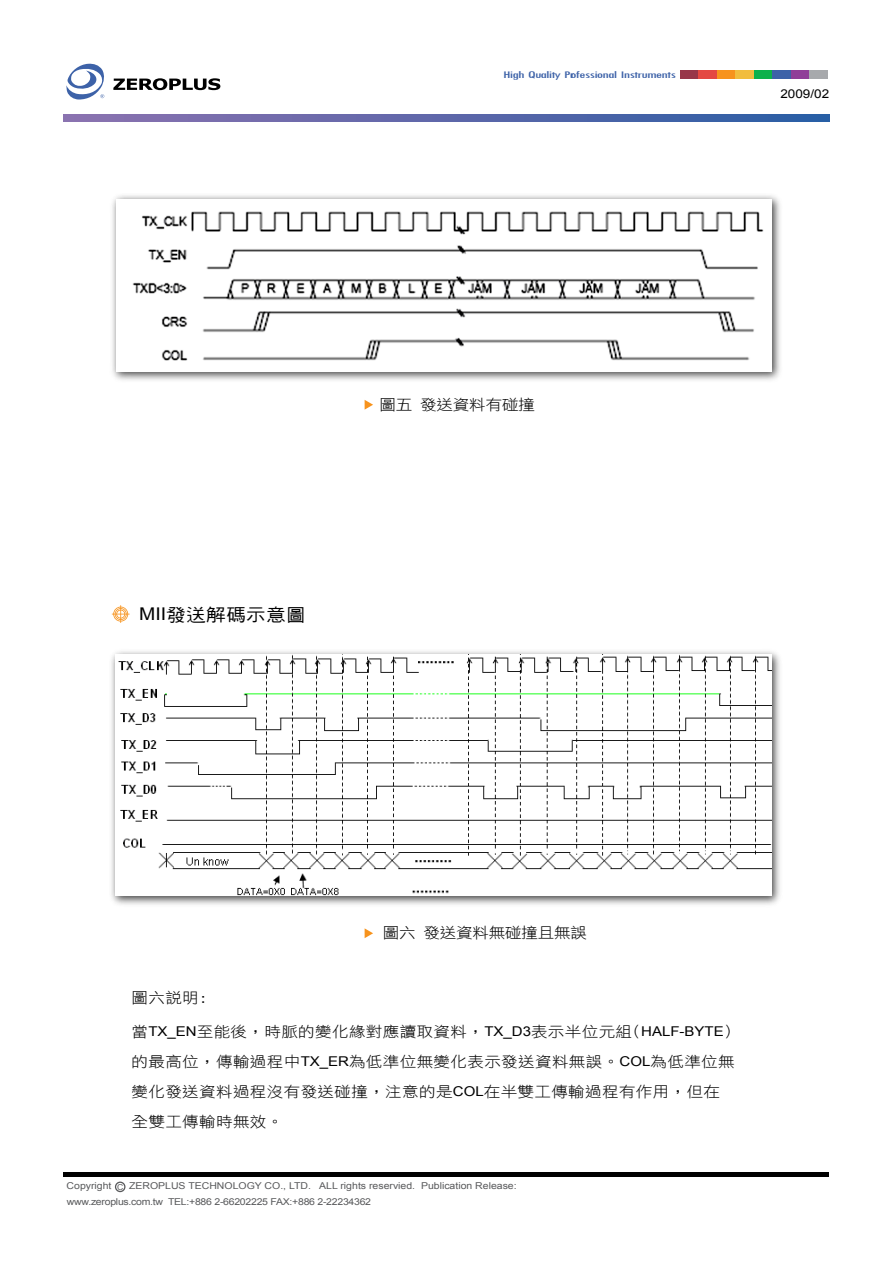
<style>
.page{position:relative;width:893px;height:1263px;background:#fff}
.page>*{position:absolute;margin:0;border:0;box-sizing:border-box;transform-origin:0 0}
.t1{font:17.55px "DF Hei Md HK BF";letter-spacing:.025em;color:#000;scale:1.11 1}
.t2{font:14.85px/30px "DF Hei Lt HK BF";letter-spacing:.025em;color:#000;scale:1.11 1}
.t3{font:14.85px "DF Hei Lt HK BF";letter-spacing:-.01em;color:#000;scale:1.11 1}
.t4{font:12.15px "Arial";color:#000;scale:1.11 1}
.t5{font:condensed 10.5px "Tw Cen";letter-spacing:-.045em;color:#3d62a8;scale:1.69 1}
.t6{font:9.45px "Arial";color:#58595b;scale:1.11 1}
.t7{font:9.45px "Arial";letter-spacing:-.025em;color:#58595b;scale:1.11 1}
.t8{font:8.25px "Arial";color:#58595b;scale:1.05 1}
.s1{font-family:"Arial"}
.s2{font-family:"Arial";font-size:13.5px}
</style>
<div class="page">
<hr style="left:64px;top:1172px;width:765px;height:4px;background:#000">
<div style="left:115px;top:1181px;width:10px;height:11px;border:1px solid #58595b;border-radius:50%"></div>
<svg style="left:113px;top:78px;width:107px;height:12px"></svg>
<svg style="left:66px;top:63px;width:39px;height:37px"></svg>
<svg style="left:64px;top:115px;width:765px;height:7px;background:#5c67a9"></svg>
<div style="left:680px;top:71px;width:19px;height:8px;background:#983649"></div>
<div style="left:699px;top:71px;width:18px;height:8px;background:#e44842"></div>
<div style="left:717px;top:71px;width:18px;height:8px;background:#f7931d"></div>
<div style="left:735px;top:71px;width:19px;height:8px;background:#f1bd3e"></div>
<div style="left:754px;top:71px;width:18px;height:8px;background:#0db14b"></div>
<div style="left:772px;top:71px;width:19px;height:8px;background:#3d62a8"></div>
<div style="left:791px;top:71px;width:18px;height:8px;background:#903f98"></div>
<div style="left:809px;top:71px;width:19px;height:8px;background:#a7a9ac"></div>
<div style="left:109px;top:193px;width:674px;height:190px;background:#000;opacity:.75"></div>
<img style="left:116px;top:200px;width:656px;height:171px">
<svg style="left:365px;top:400px;width:8px;height:10px"></svg>
<svg style="left:112px;top:605px;width:18px;height:18px"></svg>
<div style="left:109px;top:648px;width:673px;height:259px;background:#000;opacity:.75"></div>
<img style="left:115px;top:655px;width:657px;height:241px">
<svg style="left:365px;top:928px;width:8px;height:10px"></svg>
<p class="t5" style="left:503px;top:68px;width:104px">High Quality Professional Instruments</p>
<p class="t4" style="left:780px;top:85px;width:45px">2009/02</p>
<p class="t3" style="left:380px;top:397px;width:141px">圖五 發送資料有碰撞</p>
<p class="t1" style="left:139px;top:606px;width:152px"><span class="s1">MII</span>發送解碼示意圖</p>
<p class="t3" style="left:383px;top:925px;width:186px">圖六 發送資料無碰撞且無誤</p>
<p class="t2" style="left:132px;top:983px;width:70px">圖六說明:</p>
<p class="t2" style="left:132px;top:1017px;width:545px">當<span class="s2">TX_EN</span>至能後，時脈的變化緣對應讀取資料，<span class="s2">TX_D3</span>表示半位元組(<span class="s2">HALF-BYTE</span>)的最高位，傳輸過程中<span class="s2">TX_ER</span>為低準位無變化表示發送資料無誤。<span class="s2">COL</span>為低準位無變化發送資料過程沒有發送碰撞，注意的是<span class="s2">COL</span>在半雙工傳輸過程有作用，但在全雙工傳輸時無效。</p>
<p class="t6" style="left:67px;top:1179px;width:42px">Copyright</p>
<p class="t6" style="left:129px;top:1179px;width:351px">ZEROPLUS TECHNOLOGY CO., LTD. ALL rights reservied. Publication Release:</p>
<p class="t8" style="left:117px;top:1181px;width:7px">C</p>
<p class="t7" style="left:67px;top:1195px;width:276px">www.zeroplus.com.tw TEL:+886 2-66202225 FAX:+886 2-22234362</p>
</div>
